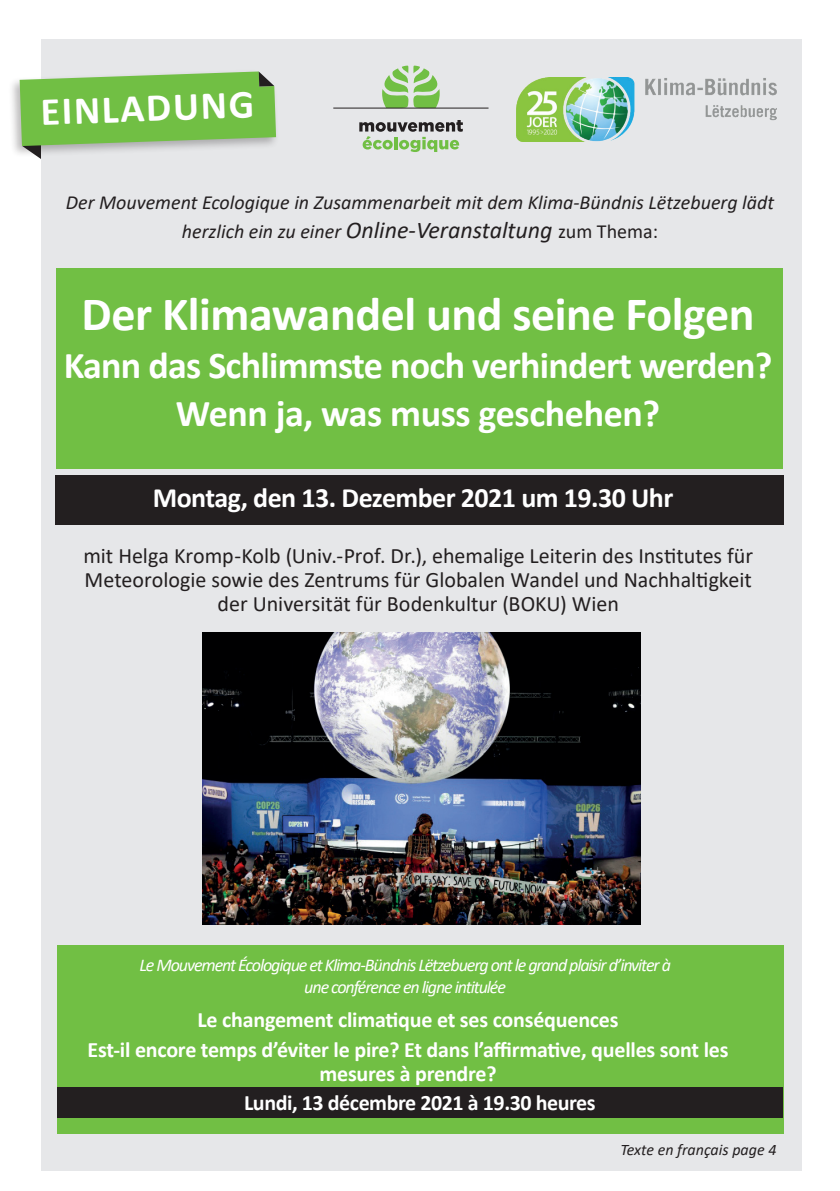
<style>
.page{position:relative;width:840px;height:1191px;background:#fff}
.page>*{position:absolute;margin:0;border:0;box-sizing:border-box;transform-origin:0 0}
.t1{font:700 48px "Calibri";letter-spacing:-.01em;color:#fff}
.t2{font:700 40px "Calibri";color:#fff}
.t3{font:700 38px/48px "Calibri";letter-spacing:-.02em;color:#fff;text-align:center}
.t4{font:700 28px "Calibri";letter-spacing:-.02em;color:#fff}
.t5{font:italic 24px "Calibri";color:#231f20}
.t6{font:22px/24px "Calibri";letter-spacing:-.005em;color:#231f20;text-align:center}
.t7{font:700 22px/29.6px "Calibri";letter-spacing:-.01em;color:#fff;text-align:center}
.t8{font:italic 20px "Calibri";color:#231f20}
.t9{font:italic 18px/22px "Calibri";letter-spacing:-.06em;color:#fff;text-align:center}
.t10{font:italic 16px "Calibri";color:#231f20}
.s1{font-size:20px}
.s2{font-style:normal;font-size:20px}
</style>
<div class="page">
<div style="left:42px;top:40px;width:759px;height:1131px;background:#e6e7e9"></div>
<div style="left:8px;top:68px;width:271px;height:89px;background:#231f20;opacity:.3"></div>
<svg style="left:20px;top:71px;width:256px;height:90px"></svg>
<svg style="left:382px;top:65px;width:57px;height:43px"></svg>
<hr style="left:333px;top:108px;width:155px;height:1px;background:#231f20">
<svg style="left:359px;top:120px;width:103px;height:32px"></svg>
<div style="left:56px;top:269px;width:726px;height:200px;background:#71bf44"></div>
<div style="left:55px;top:475px;width:728px;height:49px;background:#231f20"></div>
<img style="left:516px;top:77px;width:260px;height:65px">
<img style="left:202px;top:632px;width:438px;height:292px">
<div style="left:57px;top:945px;width:726px;height:189px;background:#71bf44"></div>
<div style="left:58px;top:1087px;width:724px;height:31px;background:#231f20"></div>
<h2 class="t2" style="left:40px;top:83px;width:215px;rotate:-2deg">EINLADUNG</h2>
<p class="t8" style="left:66px;top:188px;width:709px">Der Mouvement Ecologique in Zusammenarbeit mit dem Klima-Bündnis Lëtzebuerg lädt</p>
<p class="t5" style="left:182px;top:213px;width:477px"><span class="s1">herzlich ein zu einer</span> Online-Veranstaltung <span class="s2">zum Thema:</span></p>
<h1 class="t1" style="left:82px;top:280px;width:674px">Der Klimawandel und seine Folgen</h1>
<h3 class="t3" style="left:64px;top:341px;width:709px">Kann das Schlimmste noch verhindert werden?<br>Wenn ja, was muss geschehen?</h3>
<p class="t4" style="left:153px;top:478px;width:521px">Montag, den 13. Dezember 2021 um 19.30 Uhr</p>
<p class="t6" style="left:83px;top:543px;width:670px">mit Helga Kromp-Kolb (Univ.-Prof. Dr.), ehemalige Leiterin des Institutes für<br>Meteorologie sowie des Zentrums für Globalen Wandel und Nachhaltigkeit der Universität für Bodenkultur (BOKU) Wien</p>
<p class="t9" style="left:139px;top:953px;width:532px">Le Mouvement Écologique et Klima-Bündnis Lëtzebuerg ont le grand plaisir d’inviter à une conférence en ligne intitulée</p>
<p class="t7" style="left:88px;top:1005px;width:642px">Le changement climatique et ses conséquences<br>Est-il encore temps d’éviter le pire? Et dans l’affirmative, quelles sont les</p>
<p class="t7" style="left:244px;top:1059px;width:353px;line-height:29px;text-align:left;text-indent:75px">mesures à prendre?<br>Lundi, 13 décembre 2021 à 19.30 heures</p>
<p class="t10" style="left:620px;top:1138px;width:157px">Texte en français page 4</p>
</div>
